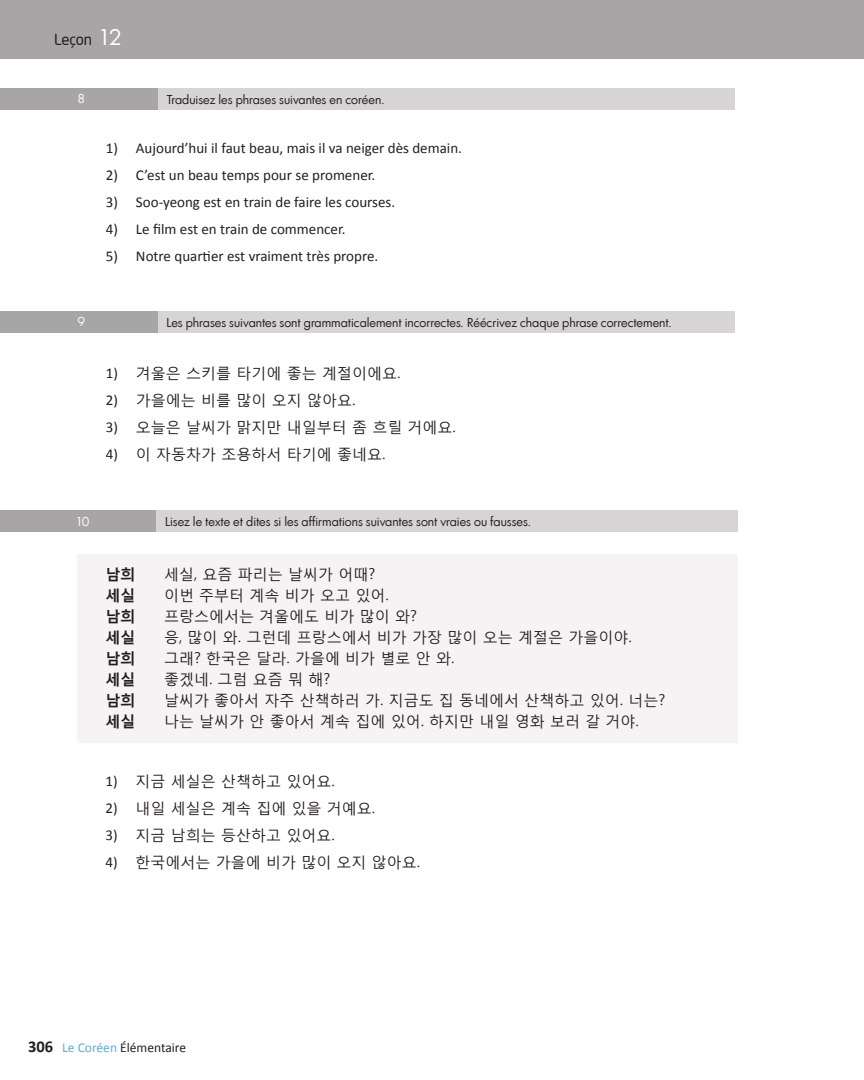
<style>
.page{position:relative;width:864px;height:1080px;background:#fff}
.page>*{position:absolute;margin:0;border:0;box-sizing:border-box;transform-origin:0 0}
.t1{font:15px "Malgun Gothic";color:#231f20}
.t2{font:15px "Calibri";color:#231f20}
.t3{font:700 15px "Malgun Gothic";color:#231f20}
.t4{font:15px "Neo Sans Pro";letter-spacing:-.01em;color:#231f20}
.t5{font:13.5px "Calibri";color:#231f20}
.Dialogue_Title{font:12px "Luz Sans";color:#231f20}
.t6{font:12px "Luz Sans";color:#fff}
.s1{font-family:"Luz Sans";font-size:21px;color:#fff}
.s2{font-family:"Calibri"}
.s3{font-weight:700;font-size:16.5px}
.s4{color:#5bade4}
</style>
<div class="page">
<div style="left:0;top:0;width:864px;height:59px;background:#a7a5a6"></div>
<div style="left:0;top:88px;width:159px;height:21px;background:#a7a5a6"></div>
<div style="left:159px;top:88px;width:576px;height:21px;background:#d6d4d4"></div>
<div style="left:0;top:311px;width:158px;height:21px;background:#a7a5a6"></div>
<div style="left:158px;top:311px;width:577px;height:21px;background:#d6d4d4"></div>
<div style="left:0;top:510px;width:157px;height:21px;background:#a7a5a6"></div>
<div style="left:157px;top:510px;width:581px;height:21px;background:#d6d4d4"></div>
<div style="left:77px;top:555px;width:661px;height:188px;background:#f6f3f4"></div>
<p class="t4" style="left:54px;top:30px;width:69px">Leçon <span class="s1">12</span></p>
<p class="t6" style="left:78px;top:92px;width:8px">8</p>
<p class="Dialogue_Title" style="left:167px;top:92px;width:220px">Traduisez les phrases suivantes en coréen.</p>
<p class="t2" style="left:106px;top:139px;width:358px">1) Aujourd’hui il faut beau, mais il va neiger dès demain.</p>
<p class="t2" style="left:106px;top:166px;width:271px">2) C’est un beau temps pour se promener.</p>
<p class="t2" style="left:106px;top:193px;width:291px">3) Soo-yeong est en train de faire les courses.</p>
<p class="t2" style="left:106px;top:220px;width:241px">4) Le film est en train de commencer.</p>
<p class="t2" style="left:106px;top:247px;width:274px">5) Notre quartier est vraiment très propre.</p>
<p class="t6" style="left:77px;top:315px;width:9px">9</p>
<p class="Dialogue_Title" style="left:166px;top:315px;width:507px">Les phrases suivantes sont grammaticalement incorrectes. Réécrivez chaque phrase correctement.</p>
<p class="t1" style="left:106px;top:364px;width:296px"><span class="s2">1)</span> 겨울은 스키를 타기에 좋는 계절이에요.</p>
<p class="t1" style="left:106px;top:391px;width:251px"><span class="s2">2)</span> 가을에는 비를 많이 오지 않아요.</p>
<p class="t1" style="left:106px;top:418px;width:351px"><span class="s2">3)</span> 오늘은 날씨가 맑지만 내일부터 좀 흐릴 거에요.</p>
<p class="t1" style="left:106px;top:445px;width:281px"><span class="s2">4)</span> 이 자동차가 조용하서 타기에 좋네요.</p>
<p class="t6" style="left:77px;top:514px;width:14px">10</p>
<p class="Dialogue_Title" style="left:165px;top:514px;width:368px">Lisez le texte et dites si les affirmations suivantes sont vraies ou fausses.</p>
<p class="t3" style="left:106px;top:565px;width:31px">남희</p>
<p class="t1" style="left:164px;top:565px;width:213px">세실, 요즘 파리는 날씨가 어때?</p>
<p class="t3" style="left:106px;top:586px;width:31px">세실</p>
<p class="t1" style="left:164px;top:586px;width:226px">이번 주부터 계속 비가 오고 있어.</p>
<p class="t3" style="left:106px;top:607px;width:31px">남희</p>
<p class="t1" style="left:164px;top:607px;width:255px">프랑스에서는 겨울에도 비가 많이 와?</p>
<p class="t3" style="left:106px;top:628px;width:31px">세실</p>
<p class="t1" style="left:164px;top:628px;width:469px">응, 많이 와. 그런데 프랑스에서 비가 가장 많이 오는 계절은 가을이야.</p>
<p class="t3" style="left:106px;top:649px;width:31px">남희</p>
<p class="t1" style="left:164px;top:649px;width:292px">그래? 한국은 달라. 가을에 비가 별로 안 와.</p>
<p class="t3" style="left:106px;top:670px;width:31px">세실</p>
<p class="t1" style="left:164px;top:670px;width:168px">좋겠네. 그럼 요즘 뭐 해?</p>
<p class="t3" style="left:106px;top:691px;width:31px">남희</p>
<p class="t1" style="left:164px;top:691px;width:503px">날씨가 좋아서 자주 산책하러 가. 지금도 집 동네에서 산책하고 있어. 너는?</p>
<p class="t3" style="left:106px;top:712px;width:31px">세실</p>
<p class="t1" style="left:164px;top:712px;width:476px">나는 날씨가 안 좋아서 계속 집에 있어. 하지만 내일 영화 보러 갈 거야.</p>
<p class="t1" style="left:106px;top:772px;width:231px"><span class="s2">1)</span> 지금 세실은 산책하고 있어요.</p>
<p class="t1" style="left:106px;top:799px;width:271px"><span class="s2">2)</span> 내일 세실은 계속 집에 있을 거예요.</p>
<p class="t1" style="left:106px;top:826px;width:231px"><span class="s2">3)</span> 지금 남희는 등산하고 있어요.</p>
<p class="t1" style="left:106px;top:853px;width:316px"><span class="s2">4)</span> 한국에서는 가을에 비가 많이 오지 않아요.</p>
<p class="t5" style="left:28px;top:1039px;width:160px"><span class="s3">306</span> <span class="s4">Le Coréen</span> Élémentaire</p>
</div>
